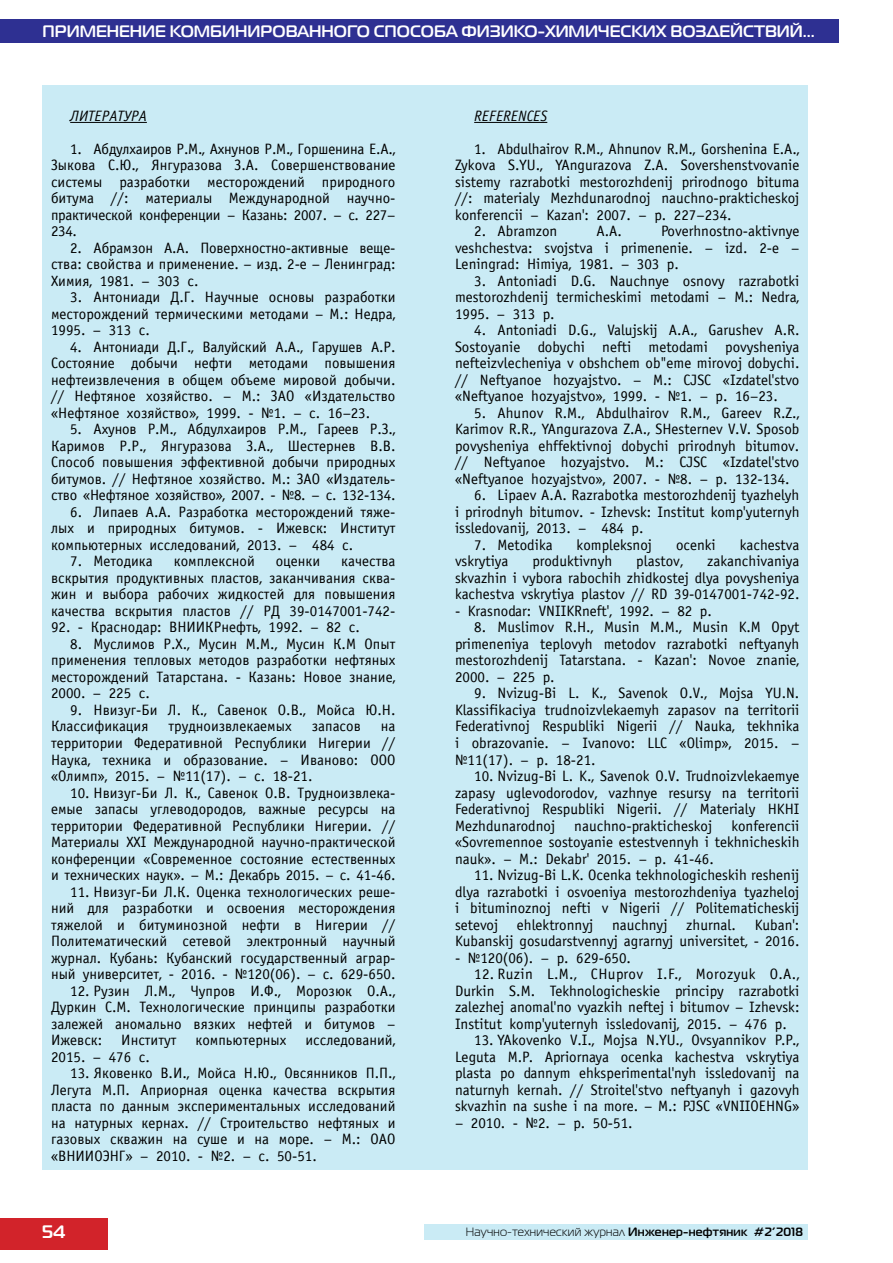
<style>
.page{position:relative;width:893px;height:1263px;background:#fff}
.page>*{position:absolute;margin:0;border:0;box-sizing:border-box;transform-origin:0 0}
.t1{font:700 18px "PT Magistral";color:#fff}
.t2{font:700 16.5px "PT Magistral";color:#fff}
.t3{font:15px/16.5px "Officina Sans";color:#000;text-align:justify}
.t4{font:italic 15px "Officina Sans";color:#000}
.t5{font:12px "PT Magistral";letter-spacing:.025em;color:#000}
.s1{font-weight:700}
</style>
<div class="page">
<div style="left:0;top:1218px;width:108px;height:31px;background:#d2232a"></div>
<div style="left:425px;top:1224px;width:383px;height:15px;background:#caebf5"></div>
<div style="left:0;top:19px;width:839px;height:24px;background:#2e3092"></div>
<div style="left:43px;top:85px;width:382px;height:1084px;background:#caebf5"></div>
<hr style="left:70px;top:122px;width:77px;height:1px;background:#000">
<div style="left:425px;top:85px;width:383px;height:1084px;background:#caebf5"></div>
<hr style="left:474px;top:122px;width:73px;height:1px;background:#000">
<p class="t2" style="left:43px;top:21px;width:14px">применение</p>
<p class="t2" style="left:170px;top:21px;width:14px">ком</p>
<p class="t2" style="left:210px;top:21px;width:26px">бинированно</p>
<p class="t2" style="left:347px;top:21px;width:40px">го спосо</p>
<p class="t2" style="left:434px;top:21px;width:80px">ба физико</p>
<p class="t2" style="left:538px;top:21px;width:22px">-хими</p>
<p class="t2" style="left:598px;top:21px;width:25px">ческих</p>
<p class="t2" style="left:670px;top:21px;width:146px">воздействий...</p>
<p class="t4" style="left:70px;top:108px;width:78px">ЛИТЕРАТУРА</p>
<p class="t3" style="left:51px;top:141px;width:346px;text-indent:19px">1. Абдулхаиров Р.М., Ахнунов Р.М., Горшенина Е.А., Зыкова С.Ю., Янгуразова З.А. Совершенствование системы разработки месторождений природного битума //: материалы Международной научно&shy;практической конференции – Казань: 2007. – с. 227– 234.</p>
<p class="t3" style="left:51px;top:240px;width:346px;text-indent:19px">2. Абрамзон А.А. Поверхностно-активные веще&shy;ства: свойства и применение. – изд. 2-е – Ленинград:<br>Химия, 1981. – 303 с.</p>
<p class="t3" style="left:51px;top:289px;width:346px;text-indent:19px">3. Антониади Д.Г. Научные основы разработки месторождений термическими методами – М.: Недра, 1995. – 313 с.</p>
<p class="t3" style="left:51px;top:339px;width:346px;text-indent:19px">4. Антониади Д.Г., Валуйский А.А., Гарушев А.Р.<br>Состояние добычи нефти методами повышения нефтеизвлечения в общем объеме мировой добычи. // Нефтяное хозяйство. – М.: ЗАО «Издательство «Нефтяное хозяйство», 1999. - №1. – с. 16–23.</p>
<p class="t3" style="left:51px;top:421px;width:346px;text-indent:19px">5. Ахунов Р.М., Абдулхаиров Р.М., Гареев Р.З., Каримов Р.Р., Янгуразова З.А., Шестернев В.В.<br>Способ повышения эффективной добычи природных битумов. // Нефтяное хозяйство. М.: ЗАО «Издатель&shy;ство «Нефтяное хозяйство», 2007. - №8. – с. 132-134.</p>
<p class="t3" style="left:51px;top:504px;width:346px;text-indent:19px">6. Липаев А.А. Разработка месторождений тяже&shy;лых и природных битумов. - Ижевск: Институт компьютерных исследований, 2013. – 484 с.</p>
<p class="t3" style="left:70px;top:553px;width:84px">7. Методика</p>
<p class="t3" style="left:174px;top:553px;width:83px">комплексной</p>
<p class="t3" style="left:276px;top:553px;width:46px">оценки</p>
<p class="t3" style="left:51px;top:553px;width:346px;text-indent:290px">качества вскрытия продуктивных пластов, заканчивания сква&shy;жин и выбора рабочих жидкостей для повышения качества вскрытия пластов // РД 39-0147001-742-</p>
<p class="t3" style="left:51px;top:619px;width:310px">92. - Краснодар: ВНИИКРнефть, 1992. – 82 с.</p>
<p class="t3" style="left:51px;top:636px;width:346px;text-indent:19px">8. Муслимов Р.Х., Мусин М.М., Мусин К.М Опыт применения тепловых методов разработки нефтяных месторождений Татарстана. - Казань: Новое знание, 2000. – 225 с.</p>
<p class="t3" style="left:51px;top:702px;width:346px;text-indent:19px">9. Нвизуг-Би Л. К., Савенок О.В., Мойса Ю.Н.<br>Классификация</p>
<p class="t3" style="left:169px;top:718px;width:125px">трудноизвлекаемых</p>
<p class="t3" style="left:312px;top:718px;width:50px">запасов</p>
<p class="t3" style="left:51px;top:718px;width:346px;text-indent:330px">на территории Федеративной Республики Нигерии // Наука, техника и образование. – Иваново: ООО «Олимп», 2015. – №11(17). – с. 18-21.</p>
<p class="t3" style="left:51px;top:784px;width:346px;text-indent:19px">10. Нвизуг-Би Л. К., Савенок О.В. Трудноизвлека&shy;емые запасы углеводородов, важные ресурсы на территории Федеративной Республики Нигерии. // Материалы ХХI Международной научно-практической конференции «Современное состояние естественных и технических наук». – М.: Декабрь 2015. – с. 41-46.</p>
<p class="t3" style="left:51px;top:883px;width:346px;text-indent:19px">11. Нвизуг-Би Л.К. Оценка технологических реше&shy;ний для разработки и освоения месторождения тяжелой и битуминозной нефти в Нигерии // Политематический сетевой электронный научный журнал. Кубань: Кубанский государственный аграр&shy;ный университет, - 2016. - №120(06). – с. 629-650.</p>
<p class="t3" style="left:51px;top:982px;width:346px;text-indent:19px">12. Рузин Л.М., Чупров И.Ф., Морозюк О.А., Дуркин С.М. Технологические принципы разработки залежей аномально вязких нефтей и битумов – Ижевск:</p>
<p class="t3" style="left:121px;top:1032px;width:57px">Институт</p>
<p class="t3" style="left:195px;top:1032px;width:93px">компьютерных</p>
<p class="t3" style="left:305px;top:1032px;width:91px">исследований,</p>
<p class="t3" style="left:51px;top:1048px;width:100px">2015. – 476 с.</p>
<p class="t3" style="left:51px;top:1065px;width:346px;text-indent:19px">13. Яковенко В.И., Мойса Н.Ю., Овсянников П.П., Легута М.П. Априорная оценка качества вскрытия пласта по данным экспериментальных исследований на натурных кернах. // Строительство нефтяных и газовых скважин на суше и на море. – М.: ОАО «ВНИИОЭНГ» – 2010. - №2. – с. 50-51.</p>
<p class="t4" style="left:474px;top:108px;width:75px">REFERENCES</p>
<p class="t3" style="left:455px;top:141px;width:346px;text-indent:19px">1. Abdulhairov R.M., Ahnunov R.M., Gorshenina E.A., Zykova S.YU., YAngurazova Z.A. Sovershenstvovanie sistemy razrabotki mestorozhdenij prirodnogo bituma //: materialy Mezhdunarodnoj nauchno-prakticheskoj konferencii – Kazan': 2007. – p. 227–234.</p>
<p class="t3" style="left:474px;top:223px;width:85px">2. Abramzon</p>
<p class="t3" style="left:596px;top:223px;width:27px">A.A.</p>
<p class="t3" style="left:455px;top:223px;width:346px;text-indent:206px">Poverhnostno-aktivnye veshchestva: svojstva i primenenie. – izd. 2-e – Leningrad: Himiya, 1981. – 303 p.</p>
<p class="t3" style="left:455px;top:273px;width:346px;text-indent:19px">3. Antoniadi D.G. Nauchnye osnovy razrabotki mestorozhdenij termicheskimi metodami – M.: Nedra, 1995. – 313 p.</p>
<p class="t3" style="left:455px;top:322px;width:346px;text-indent:19px">4. Antoniadi D.G., Valujskij A.A., Garushev A.R.<br>Sostoyanie dobychi nefti metodami povysheniya nefteizvlecheniya v obshchem ob"eme mirovoj dobychi. // Neftyanoe hozyajstvo. – M.: CJSC «Izdatel'stvo «Neftyanoe hozyajstvo», 1999. - №1. – p. 16–23.</p>
<p class="t3" style="left:455px;top:405px;width:346px;text-indent:19px">5. Ahunov R.M., Abdulhairov R.M., Gareev R.Z., Karimov R.R., YAngurazova Z.A., SHesternev V.V. Sposob povysheniya ehffektivnoj dobychi prirodnyh bitumov. // Neftyanoe hozyajstvo. M.: CJSC «Izdatel'stvo «Neftyanoe hozyajstvo», 2007. - №8. – p. 132-134.</p>
<p class="t3" style="left:455px;top:487px;width:346px;text-indent:19px">6. Lipaev A.A. Razrabotka mestorozhdenij tyazhelyh i prirodnyh bitumov. - Izhevsk: Institut komp'yuternyh issledovanij, 2013. – 484 p.</p>
<p class="t3" style="left:474px;top:537px;width:80px">7. Metodika</p>
<p class="t3" style="left:577px;top:537px;width:77px">kompleksnoj</p>
<p class="t3" style="left:676px;top:537px;width:41px">ocenki</p>
<p class="t3" style="left:740px;top:537px;width:61px">kachestva</p>
<p class="t3" style="left:455px;top:553px;width:55px">vskrytiya</p>
<p class="t3" style="left:532px;top:553px;width:81px">produktivnyh</p>
<p class="t3" style="left:636px;top:553px;width:48px">plastov,</p>
<p class="t3" style="left:455px;top:553px;width:346px;text-indent:252px">zakanchivaniya skvazhin i vybora rabochih zhidkostej dlya povysheniya kachestva vskrytiya plastov // RD 39-0147001-742-92.</p>
<p class="t3" style="left:455px;top:603px;width:258px">- Krasnodar: VNIIKRneft', 1992. – 82 p.</p>
<p class="t3" style="left:455px;top:619px;width:346px;text-indent:19px">8. Muslimov R.H., Musin M.M., Musin K.M Opyt primeneniya teplovyh metodov razrabotki neftyanyh mestorozhdenij Tatarstana. - Kazan': Novoe znanie, 2000. – 225 p.</p>
<p class="t3" style="left:455px;top:685px;width:346px;text-indent:19px">9. Nvizug-Bi L. K., Savenok O.V., Mojsa YU.N.<br>Klassifikaciya trudnoizvlekaemyh zapasov na territorii Federativnoj Respubliki Nigerii // Nauka, tekhnika i obrazovanie. – Ivanovo: LLC «Olimp», 2015. – №11(17). – p. 18-21.</p>
<p class="t3" style="left:455px;top:768px;width:346px;text-indent:19px">10. Nvizug-Bi L. K., Savenok O.V. Trudnoizvlekaemye zapasy uglevodorodov, vazhnye resursy na territorii Federativnoj Respubliki Nigerii. // Materialy HKHI Mezhdunarodnoj</p>
<p class="t3" style="left:455px;top:817px;width:346px;text-indent:276px">konferencii «Sovremennoe sostoyanie estestvennyh i tekhnicheskih nauk». – M.: Dekabr' 2015. – p. 41-46.</p>
<p class="t3" style="left:455px;top:867px;width:346px;text-indent:19px">11. Nvizug-Bi L.K. Ocenka tekhnologicheskih reshenij dlya razrabotki i osvoeniya mestorozhdeniya tyazheloj i bituminoznoj nefti v Nigerii // Politematicheskij setevoj</p>
<p class="t3" style="left:574px;top:817px;width:139px">nauchno-prakticheskoj</p>
<p class="t3" style="left:455px;top:916px;width:346px;text-align:right">Kuban':<br>Kubanskij gosudarstvennyj agrarnyj universitet, - 2016.</p>
<p class="t3" style="left:455px;top:949px;width:177px">- №120(06). – p. 629-650.</p>
<p class="t3" style="left:455px;top:966px;width:346px;text-indent:19px">12. Ruzin L.M., CHuprov I.F., Morozyuk O.A., Durkin S.M. Tekhnologicheskie principy razrabotki zalezhej anomal'no vyazkih neftej i bitumov – Izhevsk:<br>Institut komp'yuternyh issledovanij, 2015. – 476 p.</p>
<p class="t3" style="left:455px;top:1032px;width:346px;text-indent:19px">13. YAkovenko V.I., Mojsa N.YU., Ovsyannikov P.P., Leguta M.P. Apriornaya ocenka kachestva vskrytiya plasta po dannym ehksperimental'nyh issledovanij na naturnyh kernah. // Stroitel'stvo neftyanyh i gazovyh skvazhin na sushe i na more. – M.: PJSC «VNIIOEHNG»</p>
<p class="t3" style="left:455px;top:1114px;width:179px">– 2010. - №2. – p. 50-51.</p>
<p class="t3" style="left:517px;top:916px;width:78px">ehlektronnyj</p>
<p class="t3" style="left:612px;top:916px;width:57px">nauchnyj</p>
<p class="t3" style="left:686px;top:916px;width:51px">zhurnal.</p>
<p class="t1" style="left:42px;top:1221px;width:25px">54</p>
<p class="t5" style="left:466px;top:1225px;width:339px">Научно-технический журнал <span class="s1">Инженер-нефтяник #2’2018</span></p>
</div>
